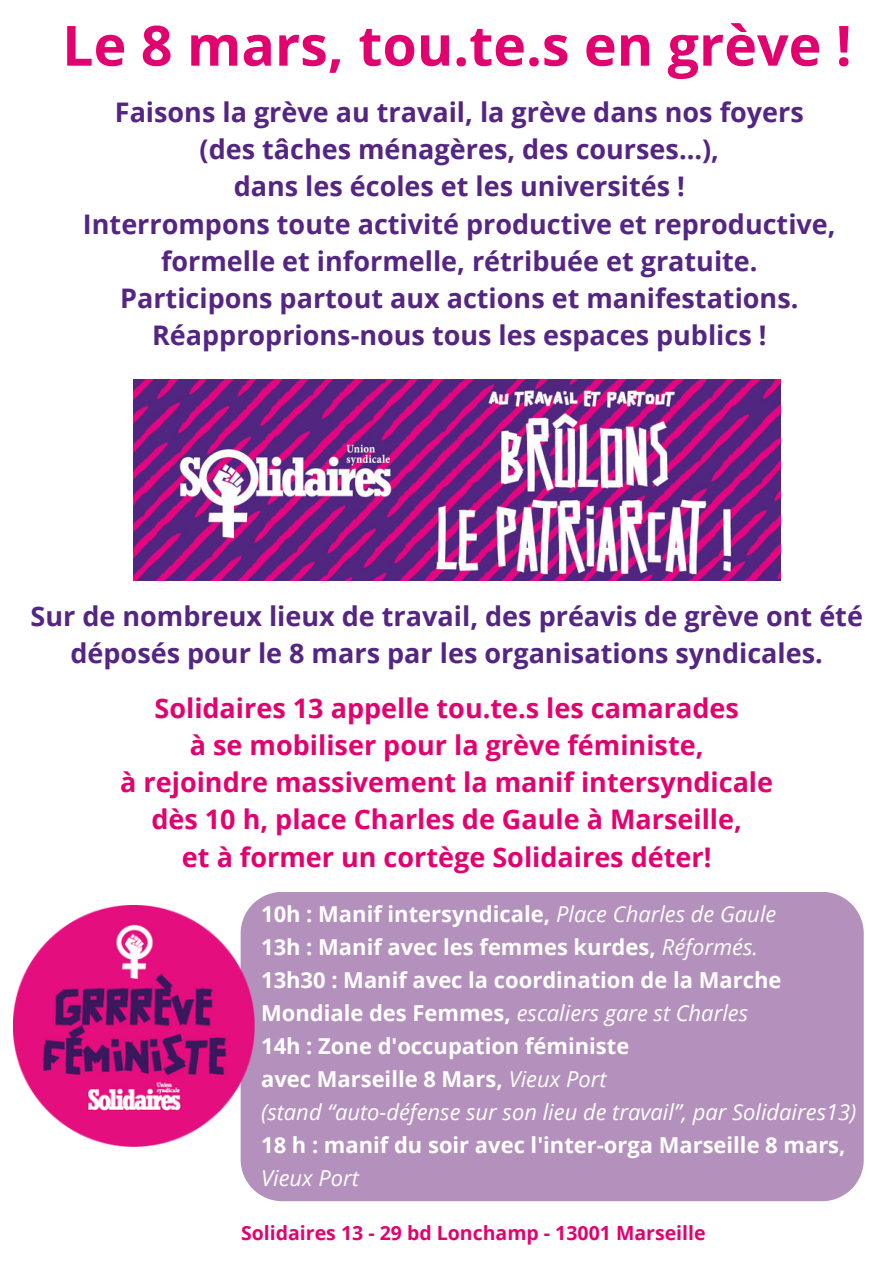
<style>
.page{position:relative;width:893px;height:1264px;background:#fff}
.page>*{position:absolute;margin:0;border:0;box-sizing:border-box;transform-origin:0 0}
.t1{font:700 55.5px "Open Sans";color:#e2026f}
.t2{font:700 27px/37.2px "Open Sans";color:#552583;text-align:center}
.t3{font:700 27px/37.2px "Open Sans";color:#e2026f;text-align:center}
.t4{font:700 21.9px/33px "Open Sans";color:#fff}
.t5{font:700 19.5px "Open Sans";color:#e2026f}
.s1{font-weight:400;font-style:italic}
</style>
<div class="page">
<img style="left:134px;top:379px;width:646px;height:201px">
<div style="left:240px;top:891px;width:623px;height:310px;background:#b491bc;border-radius:42px"></div>
<img style="left:13px;top:905px;width:241px;height:241px">
<p class="t1" style="left:62px;top:6px;width:791px">Le 8 mars, tou.te.s en grève !</p>
<h2 class="t2" style="left:83px;top:93px;width:754px">Faisons la grève au travail, la grève dans nos foyers<br>(des tâches ménagères, des courses…),<br>dans les écoles et les universités !<br>Interrompons toute activité productive et reproductive, formelle et informelle, rétribuée et gratuite.<br>Participons partout aux actions et manifestations.<br>Réapproprions-nous tous les espaces publics !</h2>
<h2 class="t2" style="left:30px;top:596px;width:833px">Sur de nombreux lieux de travail, des préavis de grève ont été déposés pour le 8 mars par les organisations syndicales.</h2>
<p class="t3" style="left:120px;top:689px;width:654px">Solidaires 13 appelle tou.te.s les camarades<br>à se mobiliser pour la grève féministe,<br>à rejoindre massivement la manif intersyndicale dès 10 h, place Charles de Gaule à Marseille,<br>et à former un cortège Solidaires déter!</p>
<h2 class="t4" style="left:261px;top:897px;width:597px">10h : Manif intersyndicale, <span class="s1">Place Charles de Gaule<br></span>13h : Manif avec les femmes kurdes, <span class="s1">Réformés.<br></span>13h30 : Manif avec la coordination de la Marche Mondiale des Femmes, <span class="s1">escaliers gare st Charles<br></span>14h : Zone d'occupation féministe<br>avec Marseille 8 Mars, <span class="s1">Vieux Port<br>(stand “auto-défense sur son lieu de travail”, par Solidaires13)<br></span>18 h : manif du soir avec l'inter-orga Marseille 8 mars, <span class="s1">Vieux Port</span></h2>
<p class="t5" style="left:241px;top:1218px;width:466px">Solidaires 13 - 29 bd Lonchamp - 13001 Marseille</p>
</div>
